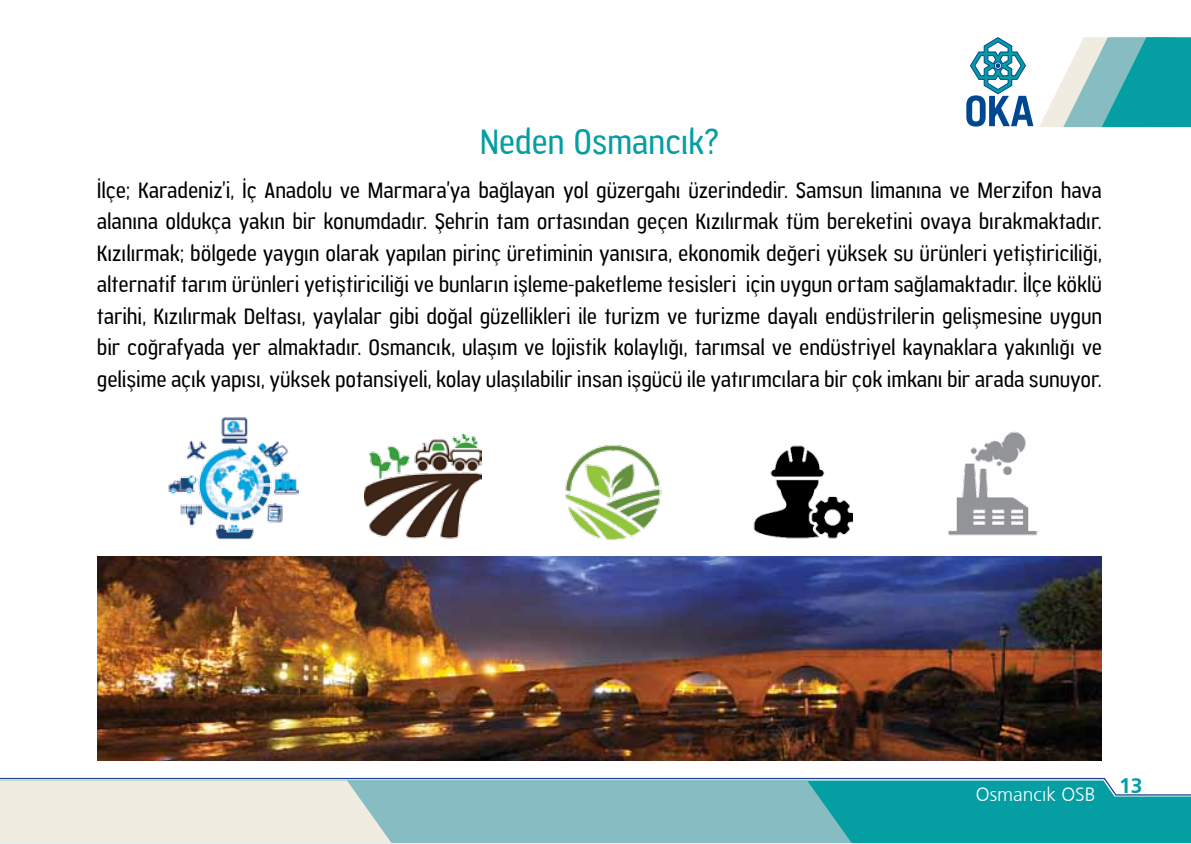
<style>
.page{position:relative;width:1191px;height:844px;background:#fff}
.page>*{position:absolute;margin:0;border:0;box-sizing:border-box;transform-origin:0 0}
.t1{font:33.25px "Jesaya Free";letter-spacing:.025em;color:#049ea3}
.t2{font:21px/31.5px "Jesaya Free";letter-spacing:.025em;color:#000;text-align:justify}
.t3{font:700 21px "Frutiger CE";color:#049ea3}
.t4{font:300 19.25px "Frutiger CE";color:#fff}
</style>
<div class="page">
<svg style="left:1039px;top:37px;width:152px;height:90px;background:#70c0c2"></svg>
<svg style="left:0;top:777px;width:1191px;height:65px;background:#85c2c4"></svg>
<svg style="left:966px;top:37px;width:67px;height:89px"></svg>
<img style="left:168px;top:417px;width:131px;height:122px">
<img style="left:365px;top:435px;width:116px;height:104px">
<img style="left:565px;top:445px;width:96px;height:94px">
<img style="left:753px;top:445px;width:99px;height:94px">
<img style="left:948px;top:431px;width:90px;height:104px">
<img style="left:97px;top:556px;width:1004px;height:204px">
<h1 class="t1" style="left:480px;top:122px;width:240px">Neden Osmancık?</h1>
<p class="t2" style="left:97px;top:174px;width:1006px">İlçe; Karadeniz’i, İç Anadolu ve Marmara’ya bağlayan yol güzergahı üzerindedir. Samsun limanına ve Merzifon hava alanına oldukça yakın bir konumdadır. Şehrin tam ortasından geçen Kızılırmak tüm bereketini ovaya bırakmaktadır.<br>Kızılırmak; bölgede yaygın olarak yapılan pirinç üretiminin yanısıra, ekonomik değeri yüksek su ürünleri yetiştiriciliği, alternatif tarım ürünleri yetiştiriciliği ve bunların işleme-paketleme tesisleri için uygun ortam sağlamaktadır. İlçe köklü tarihi, Kızılırmak Deltası, yaylalar gibi doğal güzellikleri ile turizm ve turizme dayalı endüstrilerin gelişmesine uygun bir coğrafyada yer almaktadır. Osmancık, ulaşım ve lojistik kolaylığı, tarımsal ve endüstriyel kaynaklara yakınlığı ve gelişime açık yapısı, yüksek potansiyeli, kolay ulaşılabilir insan işgücü ile yatırımcılara bir çok imkanı bir arada sunuyor.</p>
<p class="t4" style="left:975px;top:783px;width:121px">Osmancık OSB</p>
<p class="t3" style="left:1119px;top:772px;width:25px">13</p>
</div>
